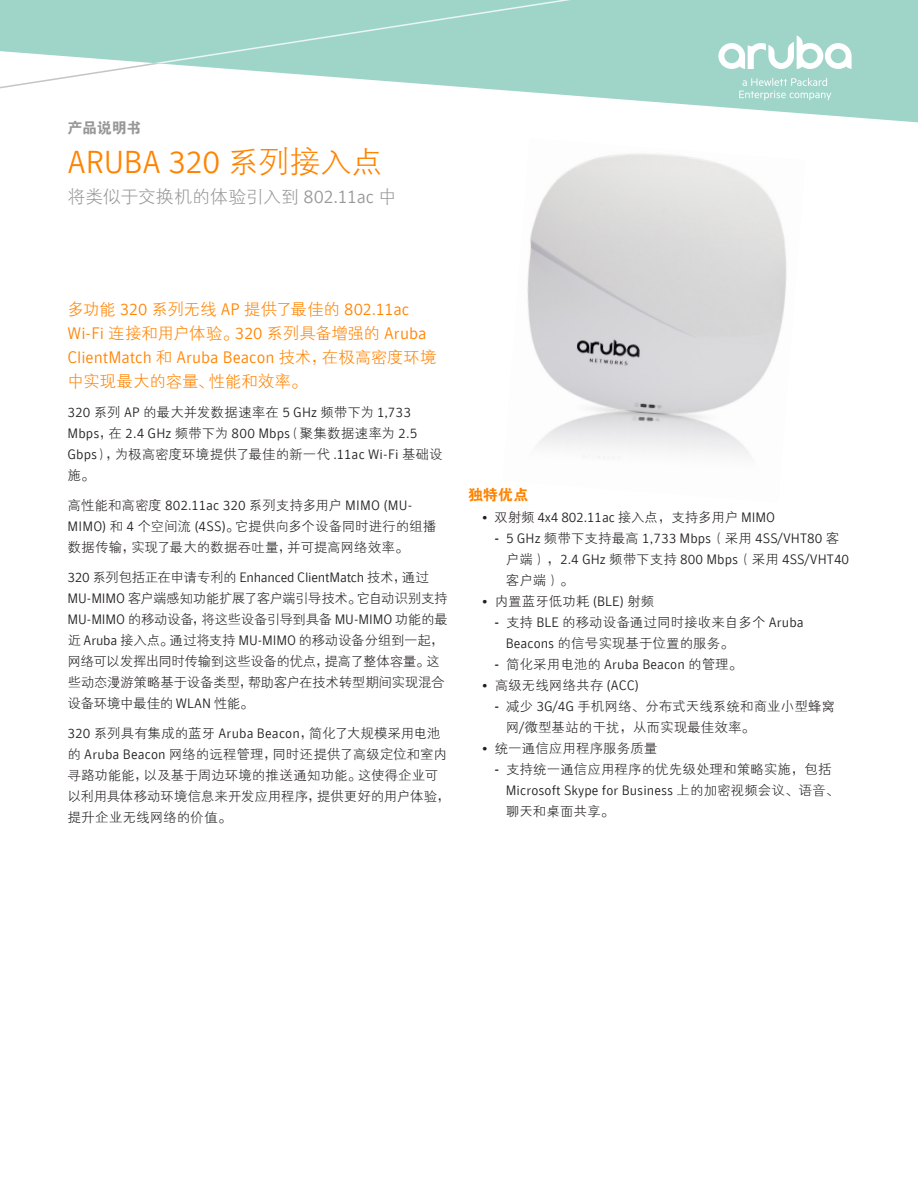
<style>
.page{position:relative;width:918px;height:1188px;background:#fff}
.page>*{position:absolute;margin:0;border:0;box-sizing:border-box;transform-origin:0 0}
.Title__Head_21_23_Li{font:300 31.5px "Symantec Sans";letter-spacing:-.01em;color:#ff8300}
.Title__Subhead_12_15{font:18px "FZXH1 JW GB1 0";letter-spacing:-.01em;color:#999899}
.Body__Text_9_14_Ligh{font:16.5px/24px "FZXH1 JW GB1 0";letter-spacing:-.01em;color:#ff8300}
.t1{font:15px "FZDHTJW GB1 0";letter-spacing:-.02em;color:#999899}
.Body__Head_10_14_Bol{font:15px "FZDHTJW GB1 0";color:#ff8300}
.Body__Text_9_14_Ligh-2{font:13.5px/21px "FZXH1 JW GB1 0";color:#231f20}
.Body__Text_9_14_Ligh-3{font:13.5px/21px "FZXH1 JW GB1 0";letter-spacing:-.025em;color:#231f20}
.t2{font:300 13.5px/21px "Symantec Sans";letter-spacing:.005em;color:#231f20}
.s1{font-family:"FZXH1 JW GB1 0";font-weight:400}
.s2{font-family:"Symantec Sans";font-weight:300}
.s3{font-weight:500}
.s4{font-family:"Symantec Sans";font-weight:500}
</style>
<div class="page">
<svg style="left:0;top:0;width:918px;height:123px;fill:#9fd4c9"></svg>
<svg style="left:718px;top:35px;width:134px;height:65px"></svg>
<img style="left:527px;top:153px;width:260px;height:306px">
<p class="t1" style="left:68px;top:120px;width:75px">产品说明书</p>
<p class="Title__Head_21_23_Li" style="left:68px;top:146px;width:317px">ARUBA 320 <span class="s1">系列接入点</span></p>
<p class="Title__Subhead_12_15" style="left:68px;top:187px;width:331px">将类似于交换机的体验引入到 <span class="s2">802.11ac</span> 中</p>
<p class="Body__Text_9_14_Ligh" style="left:68px;top:298px;width:371px">多功能 <span class="s2">320</span> 系列无线 <span class="s2">AP</span> 提供了最佳的 <span class="s2">802.11ac<br>Wi-Fi</span> 连接和用户体验。<span class="s2">320</span> 系列具备增强的 <span class="s2">Aruba<br>ClientMatch</span> 和 <span class="s2">Aruba Beacon</span> 技术，在极高密度环境中实现最大的容量、性能和效率。</p>
<p class="Body__Text_9_14_Ligh-2" style="left:68px;top:402px;width:377px"><span class="s2">320</span> 系列 <span class="s2">AP</span> 的最大并发数据速率在 <span class="s2">5 GHz</span> 频带下为 <span class="s2">1,733<br>Mbps</span>，在 <span class="s2">2.4 GHz</span> 频带下为 <span class="s2">800 Mbps</span>（聚集数据速率为 <span class="s2">2.5<br>Gbps</span>），为极高密度环境提供了最佳的新一代 <span class="s2">.11ac Wi-Fi</span> 基础设施。</p>
<p class="Body__Text_9_14_Ligh-2" style="left:68px;top:495px;width:370px">高性能和高密度 <span class="s2">802.11ac 320</span> 系列支持多用户 <span class="s2">MIMO (MU-<br>MIMO)</span> 和 <span class="s2">4</span> 个空间流 <span class="s2">(4SS)</span>。它提供向多个设备同时进行的组播数据传输，实现了最大的数据吞吐量，并可提高网络效率。</p>
<p class="Body__Text_9_14_Ligh-3" style="left:68px;top:567px;width:382px"><span class="s2">320</span> 系列包括正在申请专利的 <span class="s2">Enhanced ClientMatch</span> 技术，通过<span class="s2">MU-MIMO</span> 客户端感知功能扩展了客户端引导技术。它自动识别支持<span class="s2">MU-MIMO</span> 的移动设备，将这些设备引导到具备 <span class="s2">MU-MIMO</span> 功能的最近 <span class="s2">Aruba</span> 接入点。通过将支持 <span class="s2">MU-MIMO</span> 的移动设备分组到一起，网络可以发挥出同时传输到这些设备的优点，提高了整体容量。这些动态漫游策略基于设备类型，帮助客户在技术转型期间实现混合设备环境中最佳的 <span class="s2">WLAN</span> 性能。</p>
<p class="Body__Text_9_14_Ligh-2" style="left:68px;top:723px;width:384px"><span class="s2">320</span> 系列具有集成的蓝牙 <span class="s2">Aruba Beacon</span>，简化了大规模采用电池的 <span class="s2">Aruba Beacon</span> 网络的远程管理，同时还提供了高级定位和室内寻路功能能，以及基于周边环境的推送通知功能。这使得企业可以利用具体移动环境信息来开发应用程序，提供更好的用户体验，提升企业无线网络的价值。</p>
<p class="Body__Head_10_14_Bol" style="left:468px;top:487px;width:62px">独特优点</p>
<p class="t2" style="left:482px;top:507px;width:295px">• <span class="s1">双射频</span> 4x4 802.11ac <span class="s1">接入点，支持多用户</span> MIMO</p>
<p class="t2" style="left:506px;top:528px;width:345px;text-indent:-11px"><span class="s3">-</span> 5 GHz <span class="s1">频带下支持最高</span> 1,733 Mbps<span class="s1">（采用</span> 4SS/VHT80 <span class="s1">客户端），</span>2.4 GHz <span class="s1">频带下支持</span> 800 Mbps<span class="s1">（采用</span> 4SS/VHT40<span class="s1">客户端）。</span></p>
<p class="Body__Text_9_14_Ligh-2" style="left:482px;top:591px;width:174px"><span class="s2">•</span> 内置蓝牙低功耗 <span class="s2">(BLE)</span> 射频</p>
<p class="Body__Text_9_14_Ligh-2" style="left:506px;top:612px;width:299px;text-indent:-11px"><span class="s4">-</span> 支持 <span class="s2">BLE</span> 的移动设备通过同时接收来自多个 <span class="s2">Aruba<br>Beacons</span> 的信号实现基于位置的服务。</p>
<p class="Body__Text_9_14_Ligh-2" style="left:494px;top:654px;width:249px"><span class="s4">-</span> 简化采用电池的 <span class="s2">Aruba Beacon</span> 的管理。</p>
<p class="Body__Text_9_14_Ligh-2" style="left:482px;top:675px;width:159px"><span class="s2">•</span> 高级无线网络共存 <span class="s2">(ACC)</span></p>
<p class="Body__Text_9_14_Ligh-2" style="left:506px;top:696px;width:331px;text-indent:-11px"><span class="s4">-</span> 减少 <span class="s2">3G/4G</span> 手机网络、分布式天线系统和商业小型蜂窝网<span class="s2">/</span>微型基站的干扰，从而实现最佳效率。</p>
<p class="Body__Text_9_14_Ligh-2" style="left:482px;top:738px;width:177px"><span class="s2">•</span> 统一通信应用程序服务质量</p>
<p class="Body__Text_9_14_Ligh-2" style="left:506px;top:759px;width:335px;text-indent:-11px"><span class="s4">-</span> 支持统一通信应用程序的优先级处理和策略实施，包括<br><span class="s2">Microsoft Skype for Business</span> 上的加密视频会议、语音、聊天和桌面共享。</p>
</div>
